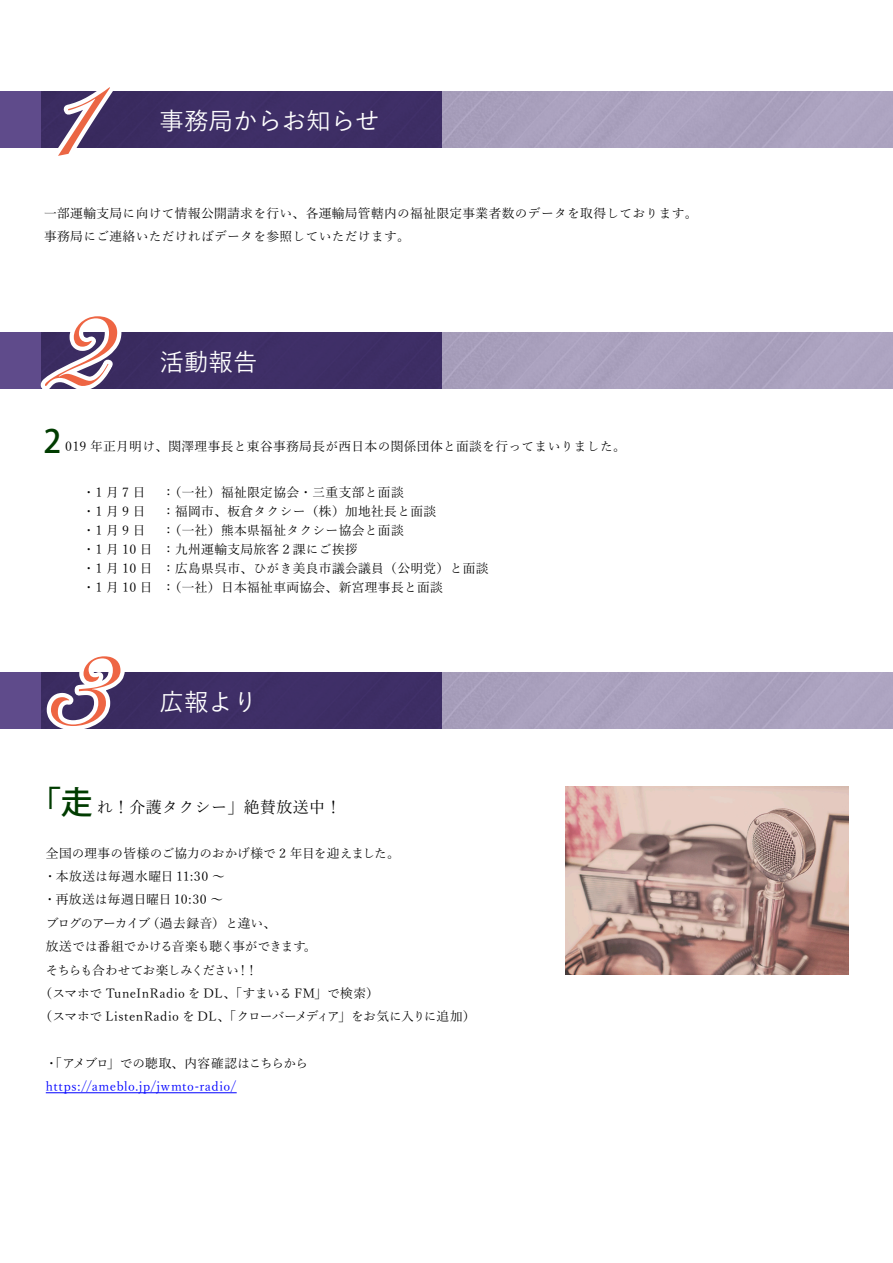
<style>
.page{position:relative;width:893px;height:1263px;background:#fff}
.page>*{position:absolute;margin:0;border:0;box-sizing:border-box;transform-origin:0 0}
.t1{font:127.5px "Snell Roundhand";color:#ee6543}
.t2{font:127.5px "Snell Roundhand";color:#eb6644}
.t3{font:500 31.95px "Koz Go Pro";color:#003c00}
.t4{font:500 24.45px "Yu Go";color:#fff}
.t5{font:15.9px "Yu Min Pr 6";letter-spacing:.025em;color:#000}
.t6{font:12.75px "Yu Min Pr 6";letter-spacing:.025em;color:#000}
.t7{font:12.75px "Yu Min Pr 6";color:#000}
.t8{font:12.75px "Yu Min Pr 6";letter-spacing:-.01em;color:#000}
.t9{font:12.75px "Yu Min Pr 6";letter-spacing:.04em;color:#00f}
.t10{font:12.75px "Yu Min Pr 6";letter-spacing:-.02em;color:#000}
.t11{font:12.75px "Yu Min Pr 6";letter-spacing:-.005em;color:#000}
.t12{font:12.75px "Yu Min Pr 6";letter-spacing:.045em;color:#000}
.t13{font:12.75px "Yu Min Pr 6";letter-spacing:-.065em;color:#000}
.t14{font:12.75px "Yu Min Pr 6";letter-spacing:-.1em;color:#000}
</style>
<div class="page">
<svg style="left:0;top:332px;width:442px;height:57px;background:#413069"></svg>
<svg style="left:36px;top:332px;width:92px;height:57px"></svg>
<img style="left:566px;top:786px;width:282px;height:189px">
<hr style="left:46px;top:1092px;width:191px;height:1px;background:#00f">
<svg style="left:0;top:672px;width:442px;height:57px;background:#413169"></svg>
<svg style="left:40px;top:672px;width:92px;height:57px"></svg>
<svg style="left:0;top:91px;width:442px;height:57px;background:#413169"></svg>
<svg style="left:46px;top:91px;width:75px;height:57px"></svg>
<p class="t2" style="left:44px;top:12px;width:49px">1</p>
<p class="t4" style="left:160px;top:98px;width:222px">事務局からお知らせ</p>
<p class="t6" style="left:44px;top:202px;width:655px">一部運輸支局に向けて情報公開請求を行い、各運輸局管轄内の福祉限定事業者数のデータを取得しております。</p>
<p class="t6" style="left:44px;top:225px;width:367px">事務局にご連絡いただければデータを参照していただけます。</p>
<p class="t1" style="left:44px;top:242px;width:65px">2</p>
<p class="t4" style="left:160px;top:339px;width:99px">活動報告</p>
<p class="t3" style="left:43px;top:421px;width:19px">2</p>
<p class="t6" style="left:65px;top:435px;width:562px">019 年正月明け、関澤理事長と東谷事務局長が西日本の関係団体と面談を行ってまいりました。</p>
<p class="t6" style="left:83px;top:480px;width:64px">・1 月 7 日</p>
<p class="t6" style="left:83px;top:499px;width:64px">・1 月 9 日</p>
<p class="t6" style="left:83px;top:518px;width:64px">・1 月 9 日</p>
<p class="t6" style="left:83px;top:537px;width:72px">・1月 10 日</p>
<p class="t6" style="left:83px;top:557px;width:72px">・1月 10 日</p>
<p class="t6" style="left:83px;top:576px;width:72px">・1月 10 日</p>
<p class="t6" style="left:162px;top:480px;width:243px">（：一社）福祉限定協会・三重支部と面談</p>
<p class="t6" style="left:162px;top:499px;width:276px">：福岡市、板倉タクシー（株）加地社長と面談</p>
<p class="t6" style="left:162px;top:518px;width:243px">（：一社）熊本県福祉タクシー協会と面談</p>
<p class="t6" style="left:162px;top:537px;width:197px">：九州運輸支局旅客２課にご挨拶</p>
<p class="t6" style="left:162px;top:557px;width:328px">：広島県呉市、ひがき美良市議会議員（公明党）と面談</p>
<p class="t6" style="left:162px;top:576px;width:282px">（：一社）日本福祉車両協会、新宮理事長と面談</p>
<p class="t1" style="left:44px;top:582px;width:65px">3</p>
<p class="t4" style="left:160px;top:679px;width:99px">広報より</p>
<p class="t3" style="left:29px;top:782px;width:65px">「走</p>
<p class="t5" style="left:97px;top:792px;width:246px">れ！介護タクシー」絶賛放送中!</p>
<p class="t7" style="left:46px;top:841px;width:356px">全国の理事の皆様のご協力のおかげ様で 2 年目を迎えました。</p>
<p class="t12" style="left:44px;top:864px;width:183px">・本放送は毎週水曜日 11:30 ~</p>
<p class="t7" style="left:44px;top:888px;width:181px">・再放送は毎週日曜日 10:30 ~</p>
<p class="t6" style="left:147px;top:911px;width:131px">（過去録音）と違い、</p>
<p class="t14" style="left:46px;top:911px;width:106px">ブログのアーカイブ</p>
<p class="t10" style="left:46px;top:935px;width:272px">放送では番組でかける音楽も聴く事ができます。</p>
<p class="t6" style="left:245px;top:958px;width:14px">!</p>
<p class="t13" style="left:46px;top:958px;width:195px">そちらも合わせてお楽しみください</p>
<p class="t6" style="left:39px;top:981px;width:341px">（スマホで TuneInRadio を DL、「すまいる FM」で検索(</p>
<p class="t8" style="left:39px;top:1005px;width:438px">（スマホで ListenRadio を DL 、「クローバーメディア」をお気に入りに追加(</p>
<p class="t6" style="left:237px;top:958px;width:14px">!</p>
<p class="t6" style="left:45px;top:1051px;width:65px">・「アメブロ</p>
<p class="t9" style="left:46px;top:1074px;width:192px">https://ameblo.jp/jwmto-radio/</p>
<p class="t11" style="left:107px;top:1051px;width:203px">」での聴取、内容確認はこちらから</p>
</div>
